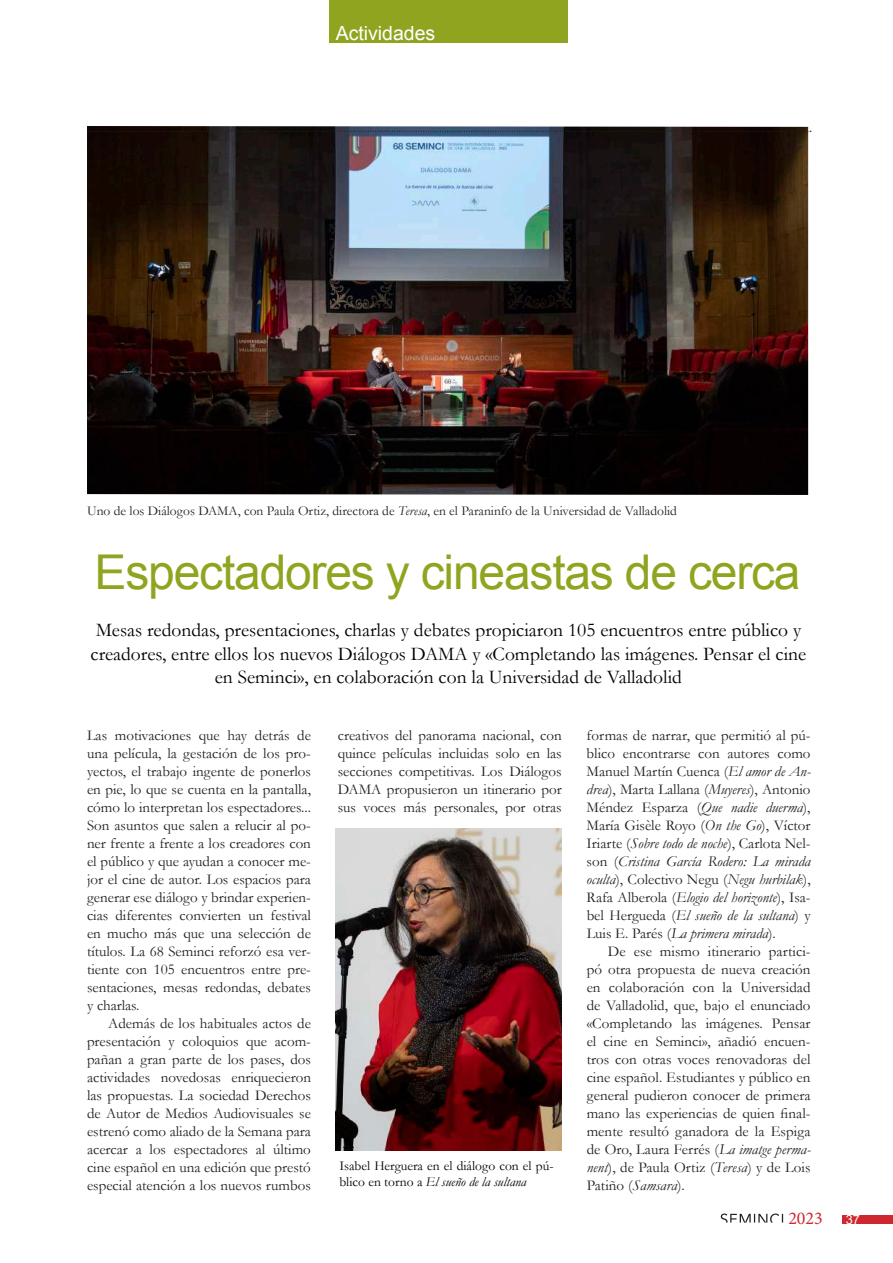
<style>
.page{position:relative;width:893px;height:1263px;background:#fff}
.page>*{position:absolute;margin:0;border:0;box-sizing:border-box;transform-origin:0 0}
.t1{font:48px "Arial";letter-spacing:-.025em;color:#91a420}
.t2{font:19.5px/23.4px "Garamond";color:#000;text-align:center}
.t3{font:19.5px "Arial";color:#fff}
.t4{font:18px "Minion Pro";color:#cf2730}
.t5{font:15px/18px "Garamond";color:#231f20;text-align:justify}
.t6{font:13.5px "Garamond";color:#231f20}
.t7{font:13.5px/16.2px "Garamond";color:#000001}
.t8{font:12.75px "Arial";color:#fff}
.s1{font-style:italic}
</style>
<div class="page">
<div style="left:843px;top:1215px;width:50px;height:9px;background:#cf2730"></div>
<svg style="left:721px;top:1213px;width:66px;height:11px"></svg>
<img style="left:87px;top:126px;width:721px;height:369px">
<svg style="left:87px;top:131px;width:724px;height:1px"></svg>
<img style="left:336px;top:828px;width:226px;height:322px">
<div style="left:329px;top:0;width:238px;height:42px;background:#91a420"></div>
<h2 class="t3" style="left:336px;top:20px;width:101px">Actividades</h2>
<p class="t6" style="left:87px;top:503px;width:591px">Uno de los Diálogos DAMA, con Paula Ortiz, directora de <span class="s1">Teresa</span>, en el Paraninfo de la Universidad de Valladolid</p>
<h1 class="t1" style="left:95px;top:541px;width:707px">Espectadores y cineastas de cerca</h1>
<p class="t2" style="left:91px;top:618px;width:717px">Mesas redondas, presentaciones, charlas y debates propiciaron 105 encuentros entre público y creadores, entre ellos los nuevos Diálogos DAMA y «Completando las imágenes. Pensar el cine en Seminci», en colaboración con la Universidad de Valladolid</p>
<p class="t5" style="left:87px;top:726px;width:225px">Las motivaciones que hay detrás de una película, la gestación de los pro&shy;yectos, el trabajo ingente de ponerlos en pie, lo que se cuenta en la pantalla, cómo lo interpretan los espectadores...<br>Son asuntos que salen a relucir al po&shy;ner frente a frente a los creadores con el público y que ayudan a conocer me&shy;jor el cine de autor. Los espacios para generar ese diálogo y brindar experien&shy;cias diferentes convierten un festival en mucho más que una selección de títulos. La 68 Seminci reforzó esa ver&shy;tiente con 105 encuentros entre pre&shy;sentaciones, mesas redondas, debates y charlas.</p>
<p class="t5" style="left:87px;top:1014px;width:225px;text-indent:21px">Además de los habituales actos de presentación y coloquios que acom&shy;pañan a gran parte de los pases, dos actividades novedosas enriquecieron las propuestas. La sociedad Derechos de Autor de Medios Audiovisuales se estrenó como aliado de la Semana para acercar a los espectadores al último cine español en una edición que prestó especial atención a los nuevos rumbos</p>
<p class="t5" style="left:338px;top:726px;width:225px">creativos del panorama nacional, con quince películas incluidas solo en las secciones competitivas. Los Diálogos DAMA propusieron un itinerario por sus voces más personales, por otras</p>
<p class="t7" style="left:339px;top:1157px;width:216px">Isabel Herguera en el diálogo con el pú&shy;blico en torno a <span class="s1">El sueño de la sultana</span></p>
<p class="t5" style="left:587px;top:726px;width:226px">formas de narrar, que permitió al pú&shy;blico encontrarse con autores como Manuel Martín Cuenca (<span class="s1">El amor de An&shy;drea</span>), Marta Lallana (<span class="s1">Muyeres</span>), Antonio Méndez Esparza (<span class="s1">Que nadie duerma</span>), María Gisèle Royo (<span class="s1">On the Go</span>), Víctor Iriarte (<span class="s1">Sobre todo de noche</span>), Carlota Nel&shy;son (<span class="s1">Cristina García Rodero: La mirada oculta</span>), Colectivo Negu (<span class="s1">Negu hurbilak</span>), Rafa Alberola (<span class="s1">Elogio del horizonte</span>), Isa&shy;bel Hergueda (<span class="s1">El sueño de la sultana</span>) y Luis E. Parés (<span class="s1">La primera mirada</span>).</p>
<p class="t5" style="left:587px;top:942px;width:226px;text-indent:21px">De ese mismo itinerario partici&shy;pó otra propuesta de nueva creación en colaboración con la Universidad de Valladolid, que, bajo el enunciado «Completando las imágenes. Pensar el cine en Seminci», añadió encuen&shy;tros con otras voces renovadoras del cine español. Estudiantes y público en general pudieron conocer de primera mano las experiencias de quien final&shy;mente resultó ganadora de la Espiga de Oro, Laura Ferrés (<span class="s1">La imatge perma&shy;nent</span>), de Paula Ortiz (<span class="s1">Teresa</span>) y de Lois Patiño (<span class="s1">Samsara</span>).</p>
<p class="t4" style="left:788px;top:1206px;width:36px">2023</p>
<p class="t8" style="left:846px;top:1211px;width:16px">37</p>
</div>
